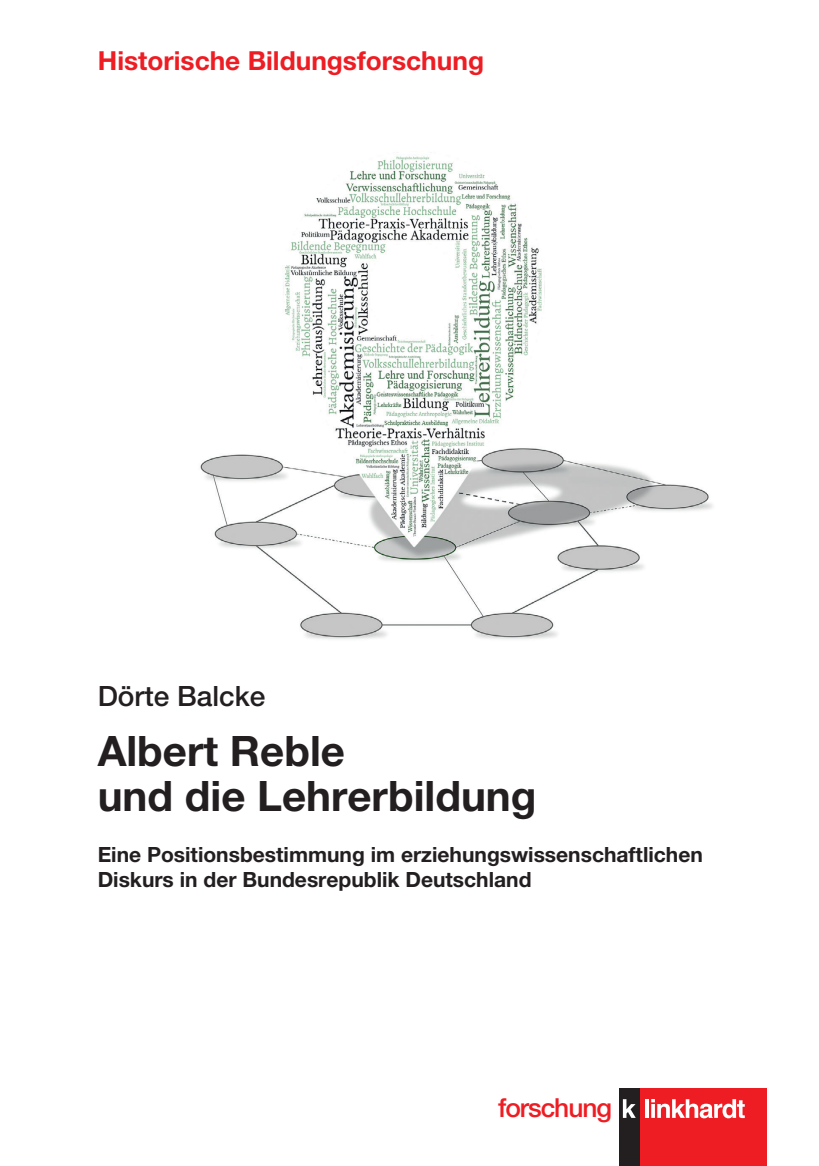
<style>
.page{position:relative;width:819px;height:1166px;background:#fff}
.page>*{position:absolute;margin:0;border:0;box-sizing:border-box;transform-origin:0 0}
.t1{font:700 42px/45.5px "Helvetica Neue LT Pro";color:#231f20}
.t2{font:500 28px "Helvetica Neue LT Pro";color:#231f20}
.t3{font:700 26.25px "Helvetica Neue LT Pro";color:#ee1d23}
.t4{font:500 26.25px "Helvetica Neue LT Pro";letter-spacing:-.04em;color:#ee1d23}
.t5{font:700 21px/25.2px "Helvetica Neue LT Pro";color:#231f20}
</style>
<div class="page">
<div style="left:618px;top:1088px;width:149px;height:78px;background:#ee1d23"></div>
<div style="left:618px;top:1088px;width:22px;height:78px;background:#231f20"></div>
<svg style="left:623px;top:1099px;width:12px;height:19px"></svg>
<hr style="left:645px;top:1099px;width:3px;height:19px;background:#fff">
<svg style="left:651px;top:1099px;width:93px;height:19px"></svg>
<img style="left:200px;top:156px;width:513px;height:483px">
<p class="t3" style="left:98px;top:45px;width:387px">Historische Bildungsforschung</p>
<h2 class="t2" style="left:98px;top:679px;width:169px">Dörte Balcke</h2>
<h1 class="t1" style="left:98px;top:727px;width:440px">Albert Reble<br>und die Lehrerbildung</h1>
<p class="t5" style="left:98px;top:841px;width:606px">Eine Positionsbestimmung im erziehungswissenschaftlichen<br>Diskurs in der Bundesrepublik Deutschland</p>
<p class="t4" style="left:498px;top:1092px;width:115px">forschung</p>
</div>
